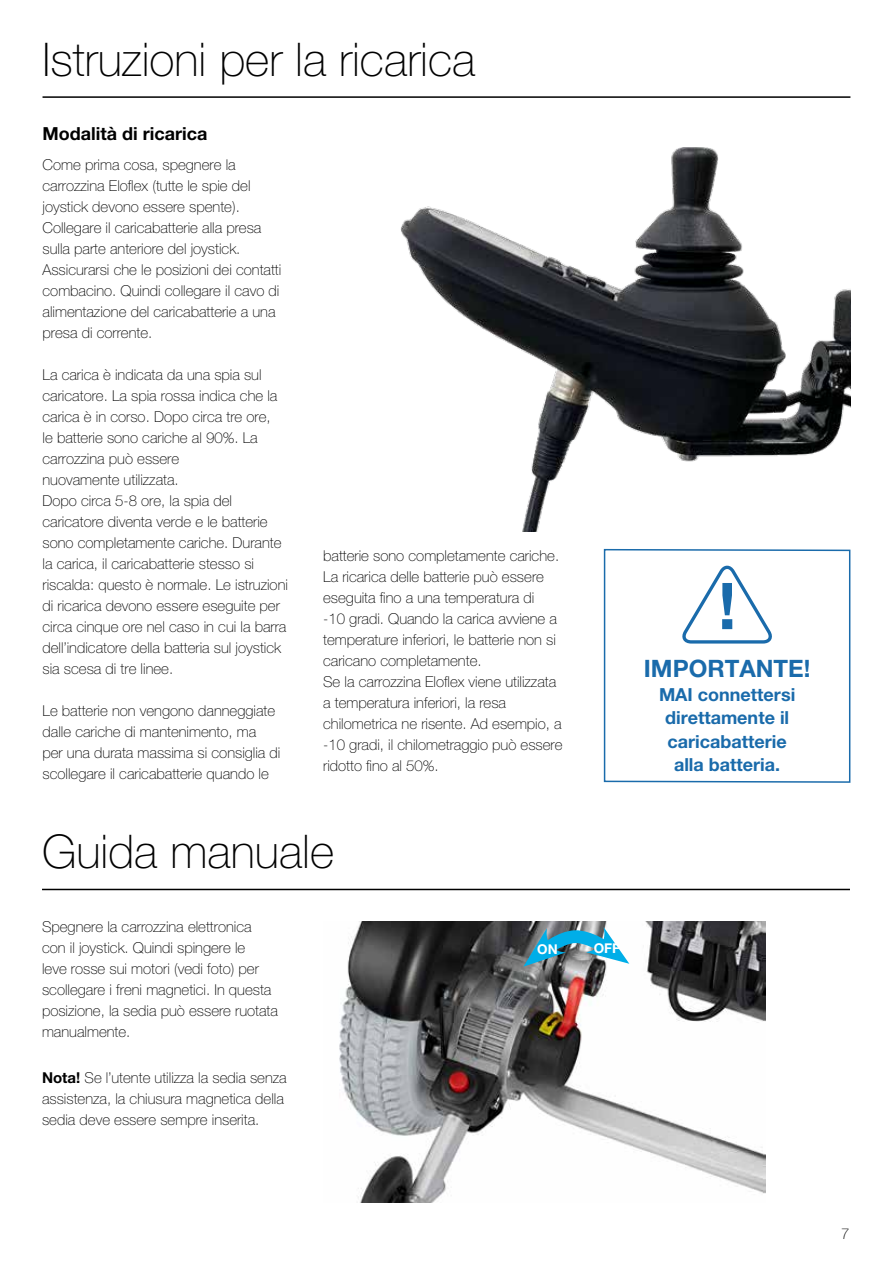
<style>
.page{position:relative;width:893px;height:1263px;background:#fff}
.page>*{position:absolute;margin:0;border:0;box-sizing:border-box;transform-origin:0 0}
.t1{font:100 46.5px "Helvetica Neue LT Pro";color:#000}
.t2{font:700 24px "Helvetica Neue LT Pro";color:#1a6bab}
.t3{font:700 18px/23.5px "Helvetica Neue LT Pro";color:#1a6bab;text-align:center}
.t4{font:700 18px "Helvetica Neue LT Pro";color:#000}
.t5{font:100 15px/21px "Helvetica Neue LT Pro";color:#000}
.t6{font:700 13.5px "Helvetica Neue LT Pro";color:#fff}
.s1{font-weight:700}
</style>
<div class="page">
<img style="left:400px;top:147px;width:450px;height:384px">
<hr style="left:43px;top:96px;width:807px;height:2px;background:#000">
<hr style="left:42px;top:889px;width:808px;height:1px;background:#000">
<img style="left:339px;top:921px;width:427px;height:281px">
<svg style="left:523px;top:925px;width:106px;height:42px"></svg>
<svg style="left:603px;top:548px;width:248px;height:235px"></svg>
<svg style="left:678px;top:566px;width:95px;height:79px"></svg>
<h1 class="t1" style="left:43px;top:33px;width:434px">Istruzioni per la ricarica</h1>
<p class="t4" style="left:43px;top:123px;width:166px">Modalità di ricarica</p>
<p class="t5" style="left:43px;top:154px;width:240px">Come prima cosa, spegnere la carrozzina Eloflex (tutte le spie del joystick devono essere spente).<br>Collegare il caricabatterie alla presa sulla parte anteriore del joystick.<br>Assicurarsi che le posizioni dei contatti combacino. Quindi collegare il cavo di alimentazione del caricabatterie a una presa di corrente.</p>
<p class="t5" style="left:43px;top:364px;width:247px">La carica è indicata da una spia sul caricatore. La spia rossa indica che la carica è in corso. Dopo circa tre ore,<br>le batterie sono cariche al 90%. La carrozzina può essere<br>nuovamente utilizzata.<br>Dopo circa 5-8 ore, la spia del caricatore diventa verde e le batterie sono completamente cariche. Durante la carica, il caricabatterie stesso si riscalda: questo è normale. Le istruzioni di ricarica devono essere eseguite per circa cinque ore nel caso in cui la barra dell’indicatore della batteria sul joystick sia scesa di tre linee.</p>
<p class="t5" style="left:43px;top:700px;width:239px">Le batterie non vengono danneggiate dalle cariche di mantenimento, ma<br>per una durata massima si consiglia di scollegare il caricabatterie quando le</p>
<p class="t5" style="left:323px;top:545px;width:241px">batterie sono completamente cariche.<br>La ricarica delle batterie può essere eseguita fino a una temperatura di<br>-10 gradi. Quando la carica avviene a temperature inferiori, le batterie non si caricano completamente.<br>Se la carrozzina Eloflex viene utilizzata a temperatura inferiori, la resa chilometrica ne risente. Ad esempio, a -10 gradi, il chilometraggio può essere ridotto fino al 50%.</p>
<h1 class="t1" style="left:42px;top:825px;width:294px">Guida manuale</h1>
<p class="t5" style="left:42px;top:916px;width:237px">Spegnere la carrozzina elettronica con il joystick. Quindi spingere le<br>leve rosse sui motori (vedi foto) per scollegare i freni magnetici. In questa posizione, la sedia può essere ruotata manualmente.</p>
<p class="t5" style="left:42px;top:1067px;width:246px"><span class="s1">Nota!</span> Se l’utente utilizza la sedia senza assistenza, la chiusura magnetica della sedia deve essere sempre inserita.</p>
<p class="t6" style="left:537px;top:941px;width:22px">ON</p>
<p class="t6" style="left:594px;top:940px;width:28px">OFF</p>
<h2 class="t2" style="left:644px;top:654px;width:168px">IMPORTANTE!</h2>
<p class="t3" style="left:659px;top:682px;width:138px">MAI connettersi direttamente il caricabatterie alla batteria.</p>
<p class="t5" style="left:841px;top:1223px;width:10px">7</p>
</div>
